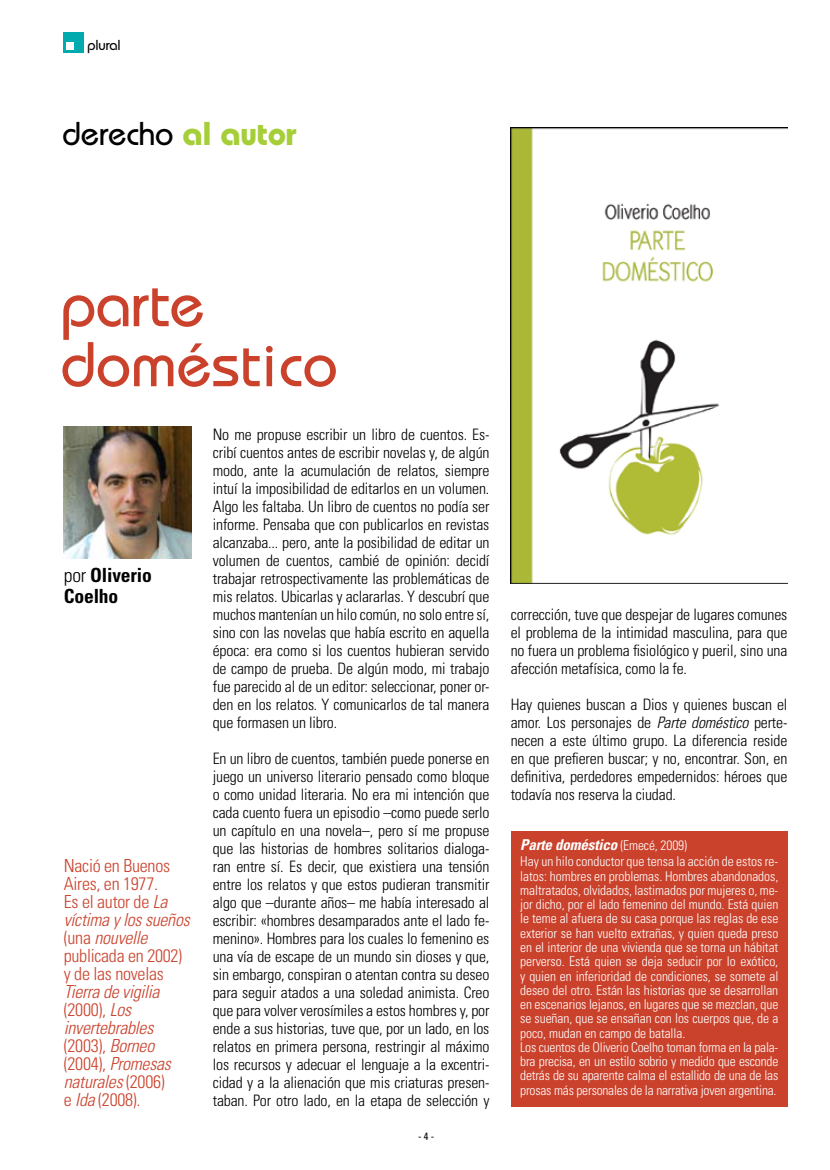
<style>
.page{position:relative;width:830px;height:1170px;background:#fff}
.page>*{position:absolute;margin:0;border:0;box-sizing:border-box;transform-origin:0 0}
.t1{font:500 63px/60px "Bauhaus";color:#ca422c}
.t2{font:500 33px "Bauhaus";letter-spacing:-.005em;color:#000}
.t3{font:700 condensed 19.5px/21px "Univers";letter-spacing:-.01em;color:#000}
.t4{font:300 condensed 18px/18px "Univers";letter-spacing:-.015em;color:#ca422c}
.t5{font:italic 300 condensed 18px/18px "Univers";letter-spacing:-.015em;color:#ca422c}
.t6{font:300 condensed 15.75px/18px "Univers";letter-spacing:-.01em;color:#000;text-align:justify}
.t7{font:italic 700 condensed 15px "Univers";letter-spacing:-.01em;color:#fff}
.t8{font:500 14.4px "Bauhaus";letter-spacing:-.01em;color:#000}
.t9{font:300 condensed 13.5px/14.2px "Univers";letter-spacing:-.005em;color:#fff}
.t10{font:condensed 10.5px "Univers";color:#000}
.s1{font-weight:700;color:#a6ce39}
.s2{font-weight:300}
.s3{font-style:italic}
.s4{font-style:normal}
.s5{font-weight:300;font-style:normal;font-size:13.5px}
</style>
<div class="page">
<div style="left:64px;top:33px;width:20px;height:20px;background:#00aaad"></div>
<div style="left:66px;top:43px;width:8px;height:7px;background:#fff"></div>
<img style="left:64px;top:427px;width:127px;height:131px">
<div style="left:510px;top:830px;width:277px;height:276px;background:#ca422c"></div>
<img style="left:510px;top:127px;width:277px;height:456px">
<p class="t8" style="left:88px;top:36px;width:34px">plural</p>
<h2 class="t2" style="left:63px;top:114px;width:236px">derecho <span class="s1">al autor</span></h2>
<h1 class="t1" style="left:61px;top:274px;width:278px">parte doméstico</h1>
<p class="t3" style="left:64px;top:564px;width:89px"><span class="s2">por</span> Oliverio<br>Coelho</p>
<p class="t4" style="left:64px;top:856px;width:127px">Nació en Buenos<br>Aires, en 1977.<br>Es el autor de <span class="s3">La víctima y los sueños </span>(una <span class="s3">nouvelle </span>publicada en 2002) y de las novelas</p>
<p class="t5" style="left:64px;top:982px;width:108px">Tierra de vigilia <span class="s4">(2000),</span> Los invertebrables <span class="s4">(2003),</span> Borneo <span class="s4">(2004),</span> Promesas naturales <span class="s4">(2006) e</span> Ida <span class="s4">(2008).</span></p>
<p class="t6" style="left:213px;top:425px;width:278px">No me propuse escribir un libro de cuentos. Es&shy;cribí cuentos antes de escribir novelas y, de algún modo, ante la acumulación de relatos, siempre intuí la imposibilidad de editarlos en un volumen.<br>Algo les faltaba. Un libro de cuentos no podía ser informe. Pensaba que con publicarlos en revistas alcanzaba... pero, ante la posibilidad de editar un volumen de cuentos, cambié de opinión: decidí trabajar retrospectivamente las problemáticas de mis relatos. Ubicarlas y aclararlas. Y descubrí que muchos mantenían un hilo común, no solo entre sí, sino con las novelas que había escrito en aquella época: era como si los cuentos hubieran servido de campo de prueba. De algún modo, mi trabajo fue parecido al de un editor: seleccionar, poner or&shy;den en los relatos. Y comunicarlos de tal manera que formasen un libro.</p>
<p class="t6" style="left:213px;top:749px;width:278px">En un libro de cuentos, también puede ponerse en juego un universo literario pensado como bloque o como unidad literaria. No era mi intención que cada cuento fuera un episodio –como puede serlo un capítulo en una novela–, pero sí me propuse que las historias de hombres solitarios dialoga&shy;ran entre sí. Es decir, que existiera una tensión entre los relatos y que estos pudieran transmitir algo que –durante años– me había interesado al escribir: «hombres desamparados ante el lado fe&shy;menino». Hombres para los cuales lo femenino es una vía de escape de un mundo sin dioses y que, sin embargo, conspiran o atentan contra su deseo para seguir atados a una soledad animista. Creo que para volver verosímiles a estos hombres y, por ende a sus historias, tuve que, por un lado, en los relatos en primera persona, restringir al máximo los recursos y adecuar el lenguaje a la excentri&shy;cidad y a la alienación que mis criaturas presen&shy;taban. Por otro lado, en la etapa de selección y</p>
<p class="t10" style="left:418px;top:1129px;width:18px">- 4 -</p>
<p class="t6" style="left:510px;top:605px;width:278px">corrección, tuve que despejar de lugares comunes el problema de la intimidad masculina, para que no fuera un problema fisiológico y pueril, sino una afección metafísica, como la fe.</p>
<p class="t6" style="left:510px;top:695px;width:278px">Hay quienes buscan a Dios y quienes buscan el amor. Los personajes de <span class="s3">Parte doméstico</span> perte&shy;necen a este último grupo. La diferencia reside en que prefieren buscar; y no, encontrar. Son, en definitiva, perdedores empedernidos: héroes que todavía nos reserva la ciudad.</p>
<p class="t7" style="left:520px;top:835px;width:168px">Parte doméstico <span class="s5">(Emecé, 2009)</span></p>
<p class="t9" style="left:520px;top:854px;width:259px">Hay un hilo conductor que tensa la acción de estos re&shy;latos: hombres en problemas. Hombres abandonados, maltratados, olvidados, lastimados por mujeres o, me&shy;jor dicho, por el lado femenino del mundo. Está quien le teme al afuera de su casa porque las reglas de ese exterior se han vuelto extrañas, y quien queda preso en el interior de una vivienda que se torna un hábitat perverso. Está quien se deja seducir por lo exótico, y quien en inferioridad de condiciones, se somete al deseo del otro. Están las historias que se desarrollan en escenarios lejanos, en lugares que se mezclan, que se sueñan, que se ensañan con los cuerpos que, de a poco, mudan en campo de batalla.<br>Los cuentos de Oliverio Coelho toman forma en la pala&shy;bra precisa, en un estilo sobrio y medido que esconde detrás de su aparente calma el estallido de una de las prosas más personales de la narrativa joven argentina.</p>
</div>
